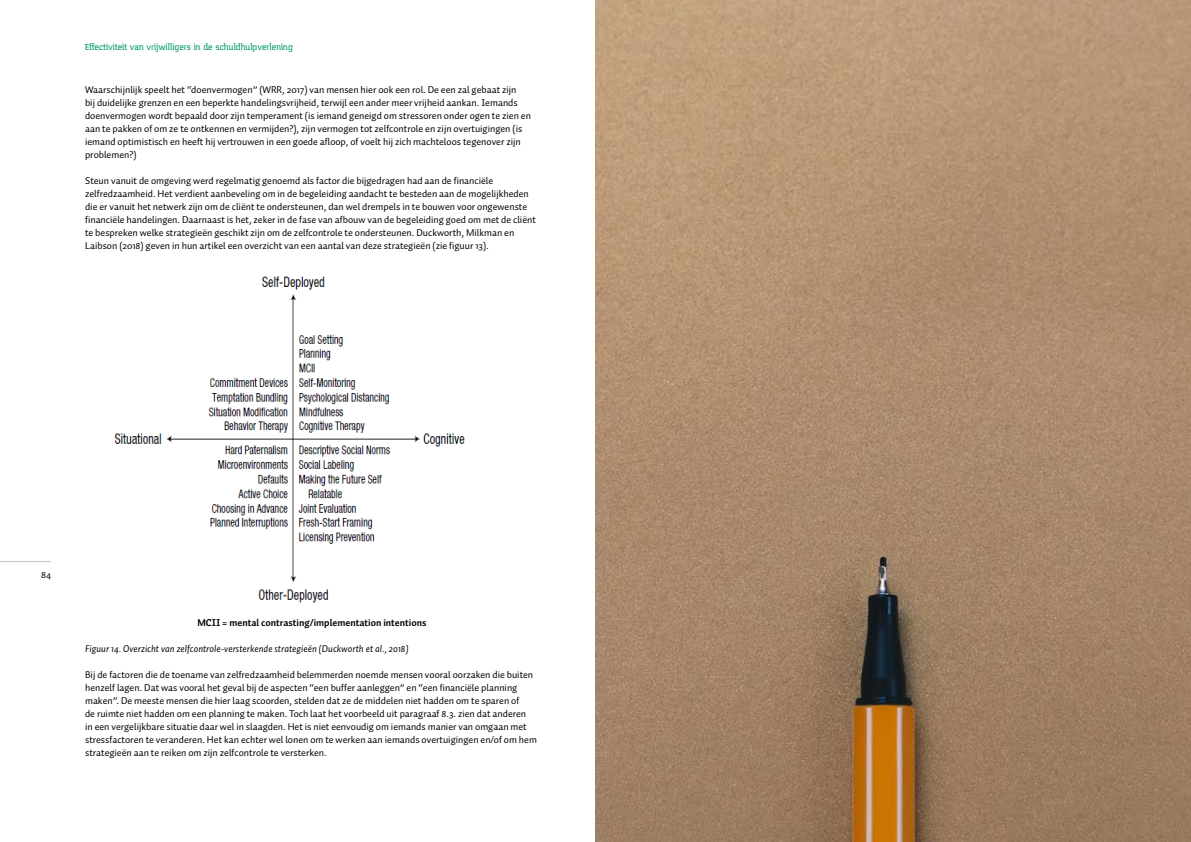
<style>
.page{position:relative;width:1191px;height:842px;background:#fff}
.page>*{position:absolute;margin:0;border:0;box-sizing:border-box;transform-origin:0 0}
.t1{font:10px/13px "Auto 1";color:#000}
.t2{font:italic 10px "Auto 1";color:#000}
.t3{font:10px "Midnight Kernboy";color:#009770}
.t4{font:700 10px "Auto 1";color:#000}
</style>
<div class="page">
<hr style="left:0;top:561px;width:51px;height:1px;background:#c6c5c0">
<img style="left:114px;top:276px;width:351px;height:327px">
<img style="left:595px;top:0;width:596px;height:842px">
<p class="t3" style="left:85px;top:42px;width:209px">Effectiviteit van vrijwilligers in de schuldhulpverlening</p>
<p class="t1" style="left:85px;top:83px;width:447px">Waarschijnlijk speelt het “doenvermogen” (WRR, 2017) van mensen hier ook een rol. De een zal gebaat zijn<br>bij duidelijke grenzen en een beperkte handelingsvrijheid, terwijl een ander meer vrijheid aankan. Iemands doenvermogen wordt bepaald door zijn temperament (is iemand geneigd om stressoren onder ogen te zien en aan te pakken of om ze te ontkennen en vermijden?), zijn vermogen tot zelfcontrole en zijn overtuigingen (is iemand optimistisch en heeft hij vertrouwen in een goede afloop, of voelt hij zich machteloos tegenover zijn problemen?)</p>
<p class="t1" style="left:85px;top:174px;width:452px">Steun vanuit de omgeving werd regelmatig genoemd als factor die bijgedragen had aan de financiële zelfredzaamheid. Het verdient aanbeveling om in de begeleiding aandacht te besteden aan de mogelijkheden die er vanuit het netwerk zijn om de cliënt te ondersteunen, dan wel drempels in te bouwen voor ongewenste financiële handelingen. Daarnaast is het, zeker in de fase van afbouw van de begeleiding goed om met de cliënt te bespreken welke strategieën geschikt zijn om de zelfcontrole te ondersteunen. Duckworth, Milkman en Laibson (2018) geven in hun artikel een overzicht van een aantal van deze strategieën (zie figuur 13).</p>
<p class="t1" style="left:41px;top:568px;width:11px">84</p>
<p class="t4" style="left:197px;top:616px;width:231px">MCII = mental contrasting/implementation intentions</p>
<p class="t2" style="left:85px;top:642px;width:325px">Figuur 14. Overzicht van zelfcontrole-versterkende strategieën (Duckworth et al., 2018)</p>
<p class="t1" style="left:85px;top:668px;width:453px">Bij de factoren die de toename van zelfredzaamheid belemmerden noemde mensen vooral oorzaken die buiten henzelf lagen. Dat was vooral het geval bij de aspecten “een buffer aanleggen” en “een financiële planning maken”. De meeste mensen die hier laag scoorden, stelden dat ze de middelen niet hadden om te sparen of<br>de ruimte niet hadden om een planning te maken. Toch laat het voorbeeld uit paragraaf 8.3. zien dat anderen<br>in een vergelijkbare situatie daar wel in slaagden. Het is niet eenvoudig om iemands manier van omgaan met stressfactoren te veranderen. Het kan echter wel lonen om te werken aan iemands overtuigingen en/of om hem strategieën aan te reiken om zijn zelfcontrole te versterken.</p>
</div>
